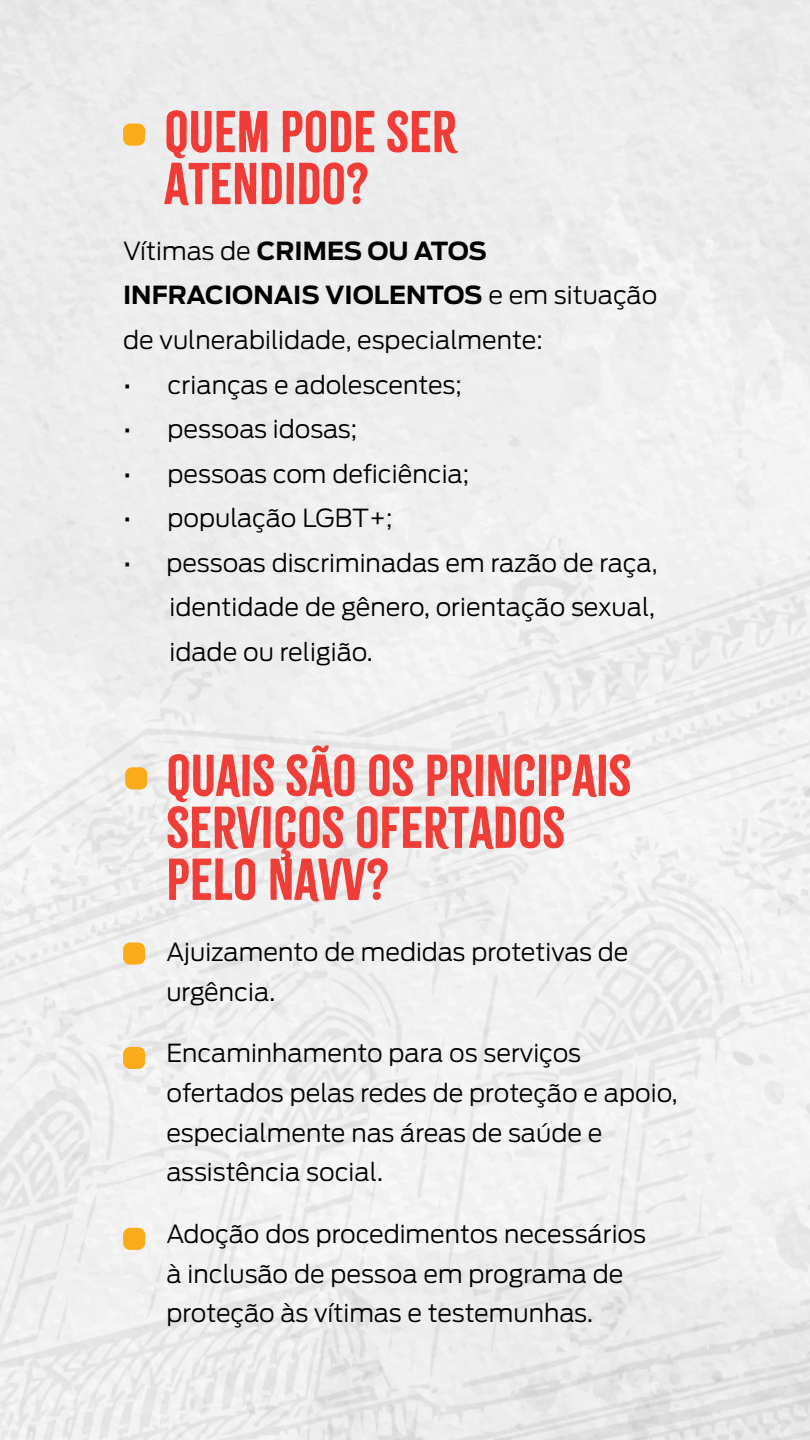
<style>
.page{position:relative;width:810px;height:1440px;background:#fff}
.page>*{position:absolute;margin:0;border:0;box-sizing:border-box;transform-origin:0 0}
.t1{font:51.75px/52px "Citrus Gothic Solid";color:#ef3e38}
.t2{font:51.75px/52px "Citrus Gothic Solid";color:#f03b36}
.t3{font:300 24.75px/39.6px "Antenna";color:#000}
.s1{font-weight:700}
</style>
<div class="page">
<img style="left:0;top:0;width:810px;height:1440px">
<div style="left:123px;top:124px;width:22px;height:22px;background:#faab1a;border-radius:7px"></div>
<div style="left:125px;top:767px;width:22px;height:22px;background:#faab1a;border-radius:7px"></div>
<div style="left:123px;top:942px;width:22px;height:23px;background:#faab1a;border-radius:7px"></div>
<div style="left:123px;top:1047px;width:22px;height:22px;background:#faab1a;border-radius:7px"></div>
<div style="left:123px;top:1228px;width:22px;height:22px;background:#faab1a;border-radius:7px"></div>
<h1 class="t2" style="left:164px;top:107px;width:294px">QUEM PODE SER<br>ATENDIDO?</h1>
<p class="t3" style="left:123px;top:229px;width:536px;line-height:44.5px">Vítimas de <span class="s1">CRIMES OU ATOS<br>INFRACIONAIS VIOLENTOS</span> e em situação de vulnerabilidade, especialmente:</p>
<p class="t3" style="left:123px;top:365px;width:340px">• crianças e adolescentes;</p>
<p class="t3" style="left:123px;top:409px;width:236px">• pessoas idosas;</p>
<p class="t3" style="left:123px;top:454px;width:348px">• pessoas com deficiência;</p>
<p class="t3" style="left:123px;top:498px;width:271px">• população LGBT+;</p>
<p class="t3" style="left:170px;top:541px;width:490px;line-height:44.5px;text-align:justify;text-indent:-47px">• pessoas discriminadas em razão de raça, identidade de gênero, orientação sexual, idade ou religião.</p>
<h1 class="t1" style="left:166px;top:750px;width:467px">QUAIS SÃO OS PRINCIPAIS<br>SERVIÇOS OFERTADOS<br>PELO NAVV?</h1>
<p class="t3" style="left:166px;top:932px;width:464px">Ajuizamento de medidas protetivas de urgência.</p>
<p class="t3" style="left:166px;top:1034px;width:513px">Encaminhamento para os serviços ofertados pelas redes de proteção e apoio, especialmente nas áreas de saúde e assistência social.</p>
<p class="t3" style="left:166px;top:1214px;width:481px">Adoção dos procedimentos necessários à inclusão de pessoa em programa de proteção às vítimas e testemunhas.</p>
</div>
